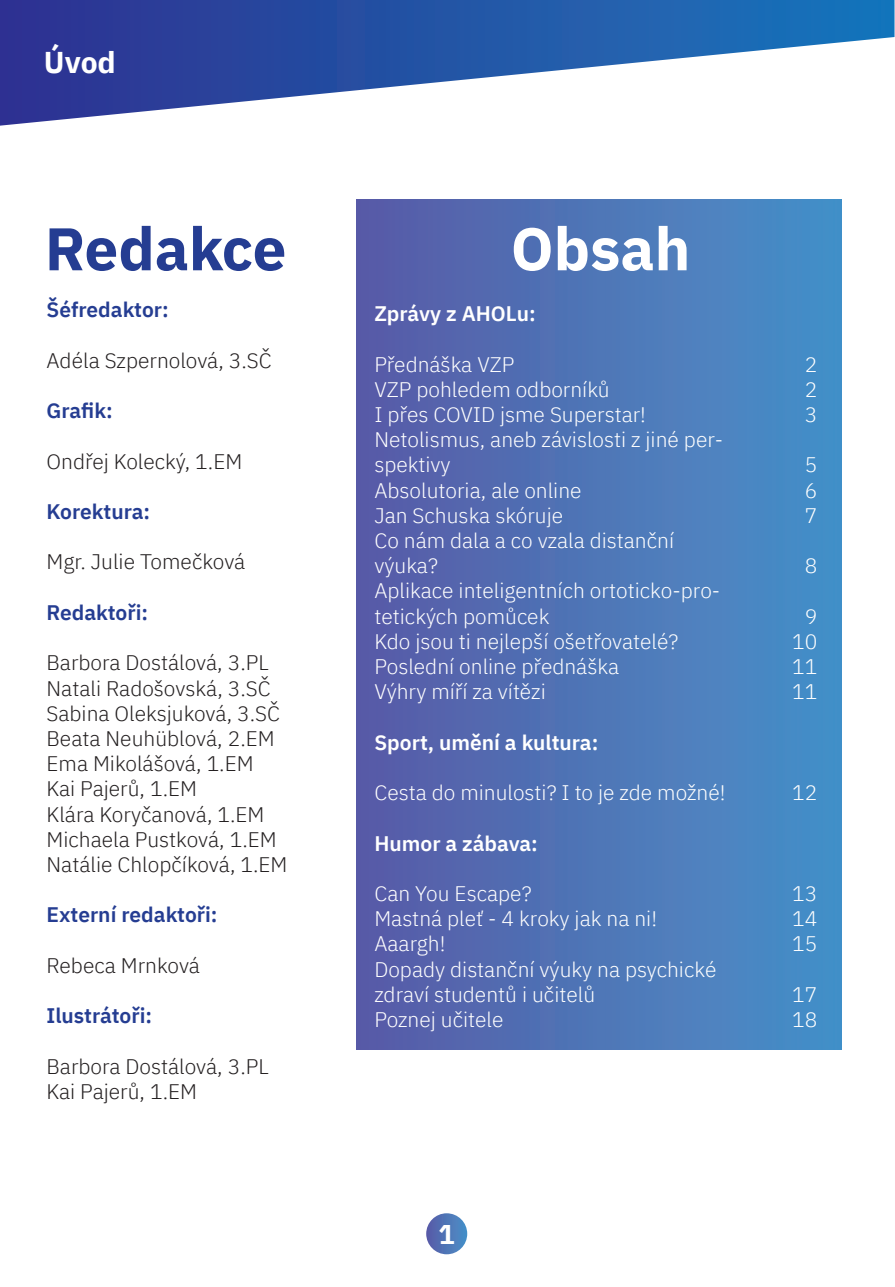
<style>
.page{position:relative;width:895px;height:1287px;background:#fff}
.page>*{position:absolute;margin:0;border:0;box-sizing:border-box;transform-origin:0 0}
.t1{font:700 60px "IBM Plex Sans";color:#253d92}
.t2{font:700 60px "IBM Plex Sans";color:#fff}
.t3{font:700 30px "IBM Plex Sans";color:#fff}
.t4{font:700 27px "IBM Plex Sans";color:#fff}
.t5{font:300 21px/25.2px "IBM Plex Sans";color:#fff}
.t6{font:300 21px/25.2px "IBM Plex Sans";color:#231f20}
.t7{font:600 21px "IBM Plex Sans";color:#253d92}
.t8{font:600 21px "IBM Plex Sans";color:#fff}
</style>
<div class="page">
<div style="left:426px;top:1213px;width:41px;height:41px;background:linear-gradient(to right,#5a5ba7,#468fc7);border-radius:50%"></div>
<div style="left:357px;top:200px;width:484px;height:849px;background:linear-gradient(to right,#585aa6,#4691c8)"></div>
<svg style="left:0;top:0;width:894px;height:126px"></svg>
<h2 class="t3" style="left:44px;top:38px;width:73px">Úvod</h2>
<h1 class="t1" style="left:45px;top:201px;width:243px">Redakce</h1>
<h1 class="t2" style="left:510px;top:201px;width:181px">Obsah</h1>
<p class="t7" style="left:46px;top:293px;width:124px">Šéfredaktor:</p>
<p class="t6" style="left:46px;top:346px;width:227px">Adéla Szpernolová, 3.SČ</p>
<p class="t7" style="left:46px;top:394px;width:68px">Grafik:</p>
<p class="t6" style="left:46px;top:447px;width:197px">Ondřej Kolecký, 1.EM</p>
<p class="t7" style="left:46px;top:495px;width:105px">Korektura:</p>
<p class="t6" style="left:46px;top:547px;width:200px">Mgr. Julie Tomečková</p>
<p class="t7" style="left:46px;top:596px;width:103px">Redaktoři:</p>
<p class="t6" style="left:46px;top:648px;width:242px">Barbora Dostálová, 3.PL<br>Natali Radošovská, 3.SČ<br>Sabina Oleksjuková, 3.SČ<br>Beata Neuhüblová, 2.EM<br>Ema Mikolášová, 1.EM<br>Kai Pajerů, 1.EM<br>Klára Koryčanová, 1.EM<br>Michaela Pustková, 1.EM<br>Natálie Chlopčíková, 1.EM</p>
<p class="t7" style="left:46px;top:898px;width:173px">Externí redaktoři:</p>
<p class="t6" style="left:46px;top:951px;width:155px">Rebeca Mrnková</p>
<p class="t7" style="left:46px;top:999px;width:107px">Ilustrátoři:</p>
<p class="t6" style="left:46px;top:1051px;width:224px">Barbora Dostálová, 3.PL<br>Kai Pajerů, 1.EM</p>
<p class="t8" style="left:374px;top:297px;width:163px">Zprávy z AHOLu:</p>
<p class="t5" style="left:374px;top:350px;width:350px">Přednáška VZP<br>VZP pohledem odborníků<br>I přes COVID jsme Superstar!<br>Netolismus, aneb závislosti z jiné per&shy;spektivy<br>Absolutoria, ale online<br>Jan Schuska skóruje<br>Co nám dala a co vzala distanční výuka?<br>Aplikace inteligentních ortoticko-pro&shy;tetických pomůcek<br>Kdo jsou ti nejlepší ošetřovatelé?<br>Poslední online přednáška<br>Výhry míří za vítězi</p>
<p class="t8" style="left:374px;top:725px;width:225px">Sport, umění a kultura:</p>
<p class="t5" style="left:374px;top:778px;width:352px">Cesta do minulosti? I to je zde možné!</p>
<p class="t8" style="left:374px;top:826px;width:165px">Humor a zábava:</p>
<p class="t5" style="left:374px;top:879px;width:343px">Can You Escape?<br>Mastná pleť - 4 kroky jak na ni!<br>Aaargh!<br>Dopady distanční výuky na psychické zdraví studentů i učitelů<br>Poznej učitele</p>
<p class="t4" style="left:438px;top:1212px;width:18px">1</p>
<p class="t5" style="left:804px;top:350px;width:14px;text-align:justify">2<br>2<br>3</p>
<p class="t5" style="left:804px;top:450px;width:14px;text-align:justify">5<br>6<br>7</p>
<p class="t5" style="left:804px;top:551px;width:14px">8</p>
<p class="t5" style="left:792px;top:602px;width:27px;text-align:center">9<br>10<br>11<br>11</p>
<p class="t5" style="left:792px;top:778px;width:27px">12</p>
<p class="t5" style="left:792px;top:879px;width:27px;text-align:justify">13<br>14<br>15</p>
<p class="t5" style="left:792px;top:980px;width:27px">17<br>18</p>
</div>
